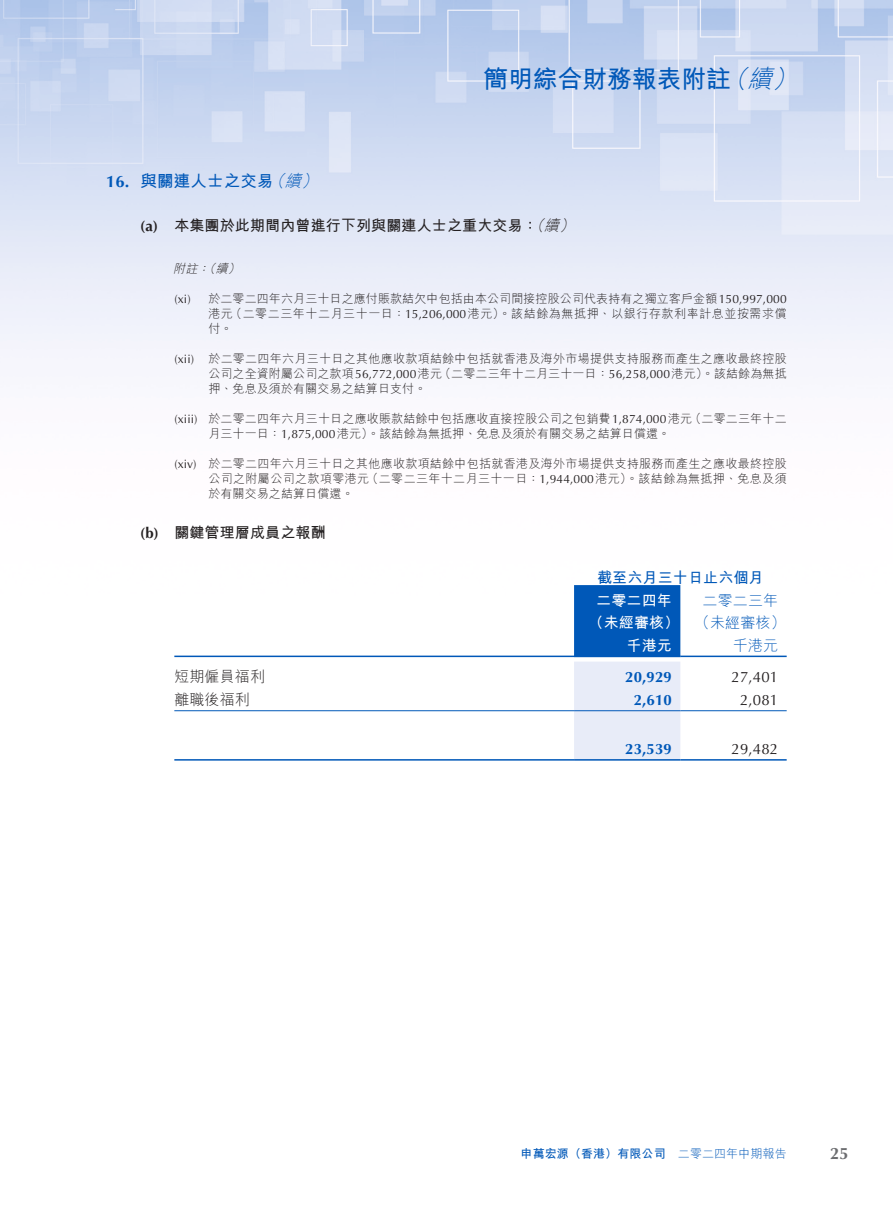
<style>
.page{position:relative;width:893px;height:1212px;background:#fff}
.page>*{position:absolute;margin:0;border:0;box-sizing:border-box;transform-origin:0 0}
.t1{font:700 24.75px "M Hei HK";color:#0058b8}
.t2{font:700 16.5px "M Hei HK";letter-spacing:.01em;color:#0058b8}
.t3{font:700 16.5px "Optima LT Pro";color:#6c6d70}
.t4{font:700 15px "M Hei HK";letter-spacing:.01em;color:#231f20}
.t5{font:700 15px "M Hei HK";letter-spacing:.01em;color:#fff}
.t6{font:700 15px "Optima LT Pro";letter-spacing:.01em;color:#0058b8}
.t7{font:15px "Optima LT Pro";letter-spacing:.01em;color:#231f20}
.t8{font:700 15px "M Hei HK";letter-spacing:.01em;color:#0058b8}
.t9{font:300 15px "M Hei HK";letter-spacing:.01em;color:#231f20}
.t10{font:300 15px "M Hei HK";letter-spacing:.01em;color:#0058b8}
.t11{font:300 12px/15px "M Hei HK";letter-spacing:.015em;color:#231f20;text-align:justify}
.t12{font:700 12px "M Hei HK";letter-spacing:.01em;color:#0058b8}
.t13{font:italic 300 12px "M Hei HK";color:#231f20}
.t14{font:12px "Optima LT Pro";color:#231f20}
.s1{font-weight:300;font-style:italic}
.s2{font-family:"Optima LT Pro"}
.s3{font-family:"Optima LT Pro";font-weight:400}
.s4{font-weight:300;color:#0058b8}
.s5{font-weight:300}
</style>
<div class="page">
<img style="left:0;top:0;width:893px;height:712px">
<svg style="left:574px;top:585px;width:106px;height:174px;background:#88afdd"></svg>
<hr style="left:174px;top:656px;width:400px;height:1px;background:#0058b8">
<hr style="left:574px;top:656px;width:106px;height:1px;background:#0058b8">
<hr style="left:680px;top:656px;width:107px;height:1px;background:#0058b8">
<hr style="left:174px;top:710px;width:400px;height:1px;background:#0058b8">
<hr style="left:574px;top:710px;width:106px;height:1px;background:#0058b8">
<hr style="left:680px;top:710px;width:107px;height:1px;background:#0058b8">
<hr style="left:174px;top:759px;width:400px;height:2px;background:#0058b8">
<hr style="left:574px;top:759px;width:106px;height:2px;background:#0058b8">
<hr style="left:680px;top:759px;width:107px;height:2px;background:#0058b8">
<h1 class="t1" style="left:483px;top:61px;width:323px">簡明綜合財務報表附註<span class="s1">（續）</span></h1>
<h2 class="t2" style="left:106px;top:169px;width:218px"><span class="s2">16.</span> 與關連人士之交易<span class="s1">（續）</span></h2>
<p class="t4" style="left:140px;top:214px;width:440px"><span class="s2">(a)</span> 本集團於此期間內曾進行下列與關連人士之重大交易：<span class="s1">（續）</span></p>
<p class="t13" style="left:173px;top:260px;width:72px">附註：（續）</p>
<p class="t14" style="left:174px;top:291px;width:18px">(xi)</p>
<p class="t11" style="left:208px;top:291px;width:580px">於二零二四年六月三十日之應付賬款結欠中包括由本公司間接控股公司代表持有之獨立客戶金額<span class="s3">150,997,000</span>港元（二零二三年十二月三十一日：<span class="s3">15,206,000</span>港元）。該結餘為無抵押、以銀行存款利率計息並按需求償付。</p>
<p class="t11" style="left:208px;top:351px;width:580px;text-indent:-34px"><span class="s3">(xii)</span> 於二零二四年六月三十日之其他應收款項結餘中包括就香港及海外市場提供支持服務而產生之應收最終控股公司之全資附屬公司之款項<span class="s3">56,772,000</span>港元（二零二三年十二月三十一日：<span class="s3">56,258,000</span>港元）。該結餘為無抵押、免息及須於有關交易之結算日支付。</p>
<p class="t11" style="left:208px;top:411px;width:580px;text-indent:-34px"><span class="s3">(xiii)</span> 於二零二四年六月三十日之應收賬款結餘中包括應收直接控股公司之包銷費<span class="s3">1,874,000</span>港元（二零二三年十二月三十一日：<span class="s3">1,875,000</span>港元）。該結餘為無抵押、免息及須於有關交易之結算日償還。</p>
<p class="t11" style="left:208px;top:456px;width:580px;text-indent:-34px"><span class="s3">(xiv)</span> 於二零二四年六月三十日之其他應收款項結餘中包括就香港及海外市場提供支持服務而產生之應收最終控股公司之附屬公司之款項零港元（二零二三年十二月三十一日：<span class="s3">1,944,000</span>港元）。該結餘為無抵押、免息及須於有關交易之結算日償還。</p>
<p class="t4" style="left:140px;top:522px;width:187px"><span class="s2">(b)</span> 關鍵管理層成員之報酬</p>
<p class="t8" style="left:597px;top:567px;width:168px">截至六月三十日止六個月</p>
<p class="t5" style="left:596px;top:589px;width:77px">二零二四年</p>
<p class="t10" style="left:703px;top:590px;width:77px">二零二三年</p>
<p class="t5" style="left:589px;top:612px;width:199px">（未經審核） <span class="s4">（未經審核）</span></p>
<p class="t5" style="left:627px;top:634px;width:47px">千港元</p>
<p class="t10" style="left:733px;top:635px;width:47px">千港元</p>
<p class="t9" style="left:174px;top:666px;width:92px">短期僱員福利</p>
<p class="t6" style="left:625px;top:667px;width:48px">20,929</p>
<p class="t7" style="left:731px;top:668px;width:48px">27,401</p>
<p class="t9" style="left:174px;top:689px;width:77px">離職後福利</p>
<p class="t6" style="left:634px;top:690px;width:40px">2,610</p>
<p class="t7" style="left:740px;top:690px;width:40px">2,081</p>
<p class="t6" style="left:625px;top:739px;width:48px">23,539</p>
<p class="t7" style="left:731px;top:740px;width:48px">29,482</p>
<p class="t12" style="left:521px;top:1145px;width:268px">申萬宏源（香港）有限公司 <span class="s5">二零二四年中期報告</span></p>
<h2 class="t3" style="left:830px;top:1143px;width:20px">25</h2>
</div>
